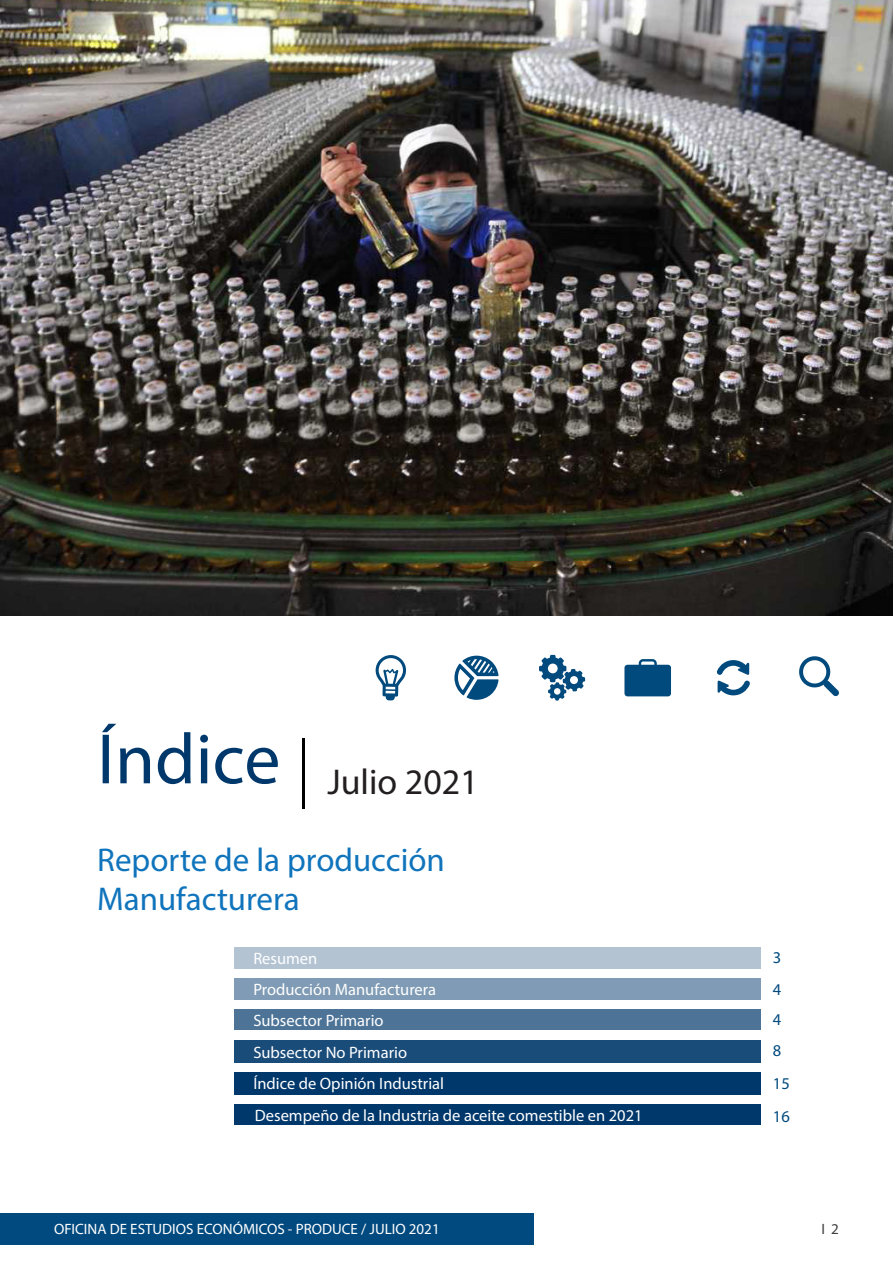
<style>
.page{position:relative;width:893px;height:1263px;background:#fff}
.page>*{position:absolute;margin:0;border:0;box-sizing:border-box;transform-origin:0 0}
.t1{font:72px "Myriad Pro";color:#00386b}
.t2{font:36px "Myriad Pro";color:#231f20}
.t3{font:33px "Myriad Pro";color:#1074bc}
.t4{font:16.5px/31.3px "Myriad Pro";color:#fff}
.t5{font:16.5px "Myriad Pro";color:#004a7f}
.t6{font:15px "Myriad Pro";color:#fff}
.t7{font:15px "Myriad Pro";color:#3e3e3f}
</style>
<div class="page">
<div style="left:0;top:1213px;width:534px;height:32px;background:#004a7f"></div>
<hr style="left:892px;top:1213px;width:1px;height:32px;background:#004a7f">
<div style="left:234px;top:946px;width:527px;height:22px;background:#b3c3d2"></div>
<div style="left:234px;top:978px;width:527px;height:21px;background:#809bb5"></div>
<div style="left:234px;top:1009px;width:527px;height:21px;background:#4d7497"></div>
<div style="left:234px;top:1041px;width:526px;height:22px;background:#1a4c7a"></div>
<div style="left:234px;top:1072px;width:527px;height:22px;background:#00386b"></div>
<hr style="left:302px;top:738px;width:2px;height:71px;background:#010000">
<svg style="left:376px;top:655px;width:30px;height:45px"></svg>
<svg style="left:454px;top:656px;width:44px;height:44px"></svg>
<svg style="left:539px;top:655px;width:46px;height:46px"></svg>
<svg style="left:799px;top:656px;width:40px;height:40px"></svg>
<svg style="left:624px;top:659px;width:47px;height:37px;background:#22628e"></svg>
<svg style="left:717px;top:660px;width:33px;height:35px"></svg>
<div style="left:234px;top:1104px;width:527px;height:21px;background:#00386b"></div>
<img style="left:0;top:0;width:893px;height:616px">
<p class="t1" style="left:97px;top:715px;width:185px">Índice</p>
<p class="t2" style="left:327px;top:760px;width:153px">Julio 2021</p>
<p class="t3" style="left:97px;top:839px;width:349px">Reporte de la producción</p>
<p class="t3" style="left:97px;top:879px;width:204px">Manufacturera</p>
<p class="t4" style="left:253px;top:942px;width:192px">Resumen<br>Producción Manufacturera<br>Subsector Primario<br>Subsector No Primario<br>Índice de Opinión Industrial</p>
<p class="t5" style="left:773px;top:947px;width:10px">3</p>
<p class="t5" style="left:773px;top:979px;width:10px">4</p>
<p class="t5" style="left:773px;top:1009px;width:10px">4</p>
<p class="t5" style="left:773px;top:1041px;width:10px">8</p>
<p class="t5" style="left:773px;top:1073px;width:18px">15</p>
<p class="t4" style="left:255px;top:1099px;width:389px">Desempeño de la Industria de aceite comestible en 2021</p>
<p class="t5" style="left:773px;top:1107px;width:18px">16</p>
<p class="t6" style="left:54px;top:1220px;width:387px">OFICINA DE ESTUDIOS ECONÓMICOS - PRODUCE / JULIO 2021</p>
<p class="t7" style="left:821px;top:1220px;width:19px">I 2</p>
</div>
